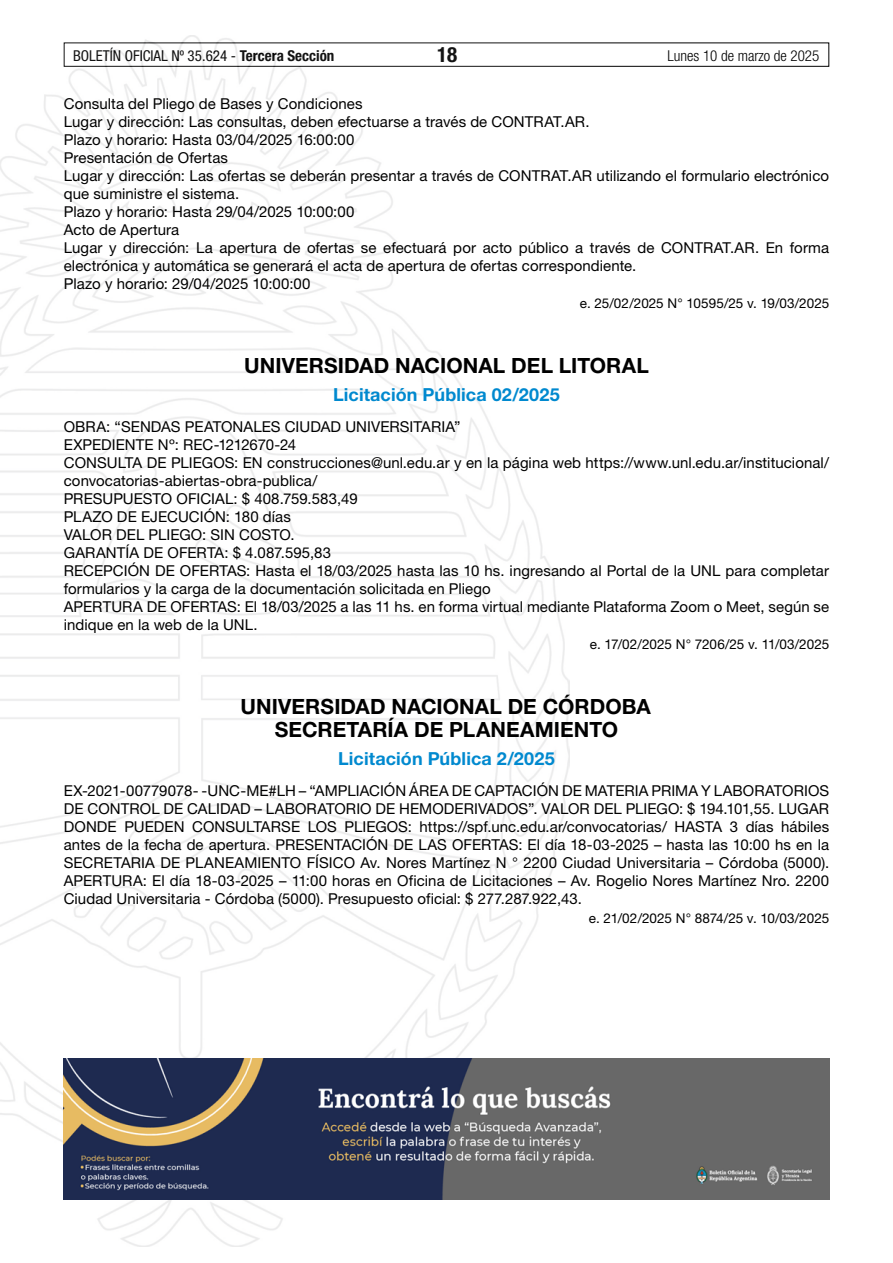
<style>
.page{position:relative;width:893px;height:1263px;background:#fff}
.page>*{position:absolute;margin:0;border:0;box-sizing:border-box;transform-origin:0 0}
.t1{font:700 21px/22.5px "Helvetica Neue LT Std";letter-spacing:.005em;color:#000}
.t2{font:700 condensed 21px "Helvetica Neue LT Std";color:#000}
.t3{font:700 18px "Helvetica Neue LT Std";letter-spacing:.005em;color:#0089cf}
.t4{font:15px/18px "Helvetica Neue LT Std";letter-spacing:.005em;color:#000}
.t5{font:condensed 15px "Helvetica Neue LT Std";color:#000}
.t6{font:300 condensed 15px "Helvetica Neue LT Std";color:#000}
.t7{font:13.5px "Helvetica Neue LT Std";letter-spacing:-.005em;color:#000}
.s1{font-weight:700}
.s2{color:#fff}
</style>
<div class="page">
<div style="left:64px;top:43px;width:765px;height:24px;border:1px solid #000"></div>
<img style="left:0;top:35px;width:569px;height:1211px">
<img style="left:64px;top:1059px;width:765px;height:140px">
<p class="t5" style="left:73px;top:47px;width:263px">BOLETÍN OFICIAL Nº 35.624 - <span class="s1">Tercera Sección</span></p>
<h1 class="t2" style="left:437px;top:42px;width:22px">18</h1>
<p class="t6" style="left:667px;top:47px;width:153px">Lunes 10 de marzo de 2025</p>
<p class="t4" style="left:64px;top:94px;width:767px">Consulta del Pliego de Bases y Condiciones<br>Lugar y dirección: Las consultas, deben efectuarse a través de CONTRAT.AR.<br>Plazo y horario: Hasta 03/04/2025 16:00:00<br>Presentación de Ofertas<br>Lugar y dirección: Las ofertas se deberán presentar a través de CONTRAT.AR utilizando el formulario electrónico que suministre el sistema.<br>Plazo y horario: Hasta 29/04/2025 10:00:00<br>Acto de Apertura<br>Lugar y dirección: La apertura de ofertas se efectuará por acto público a través de CONTRAT.AR. En forma electrónica y automática se generará el acta de apertura de ofertas correspondiente.<br>Plazo y horario: 29/04/2025 10:00:00</p>
<p class="t7" style="left:580px;top:295px;width:251px">e. 25/02/2025 N° 10595/25 v. 19/03/2025</p>
<h1 class="t1" style="left:244px;top:354px;width:406px">UNIVERSIDAD NACIONAL DEL LITORAL</h1>
<p class="t3" style="left:333px;top:383px;width:228px">Licitación Pública 02/2025</p>
<p class="t4" style="left:64px;top:417px;width:767px">OBRA: “SENDAS PEATONALES CIUDAD UNIVERSITARIA”<br>EXPEDIENTE Nº: REC-1212670-24<br>CONSULTA DE PLIEGOS: EN construcciones@unl.edu.ar y en la página web https://www.unl.edu.ar/institucional/ convocatorias-abiertas-obra-publica/<br>PRESUPUESTO OFICIAL: $ 408.759.583,49<br>PLAZO DE EJECUCIÓN: 180 días<br>VALOR DEL PLIEGO: SIN COSTO.<br>GARANTÍA DE OFERTA: $ 4.087.595,83<br>RECEPCIÓN DE OFERTAS: Hasta el 18/03/2025 hasta las 10 hs. ingresando al Portal de la UNL para completar formularios y la carga de la documentación solicitada en Pliego<br>APERTURA DE OFERTAS: El 18/03/2025 a las 11 hs. en forma virtual mediante Plataforma Zoom o Meet, según se indique en la web de la UNL.</p>
<p class="t7" style="left:590px;top:636px;width:241px">e. 17/02/2025 N° 7206/25 v. 11/03/2025</p>
<h1 class="t1" style="left:275px;top:695px;width:392px;text-indent:-34px">UNIVERSIDAD NACIONAL DE CÓRDOBA <span class="s2">-<br></span>SECRETARÍA DE PLANEAMIENTO</h1>
<p class="t3" style="left:338px;top:747px;width:218px">Licitación Pública 2/2025</p>
<p class="t4" style="left:64px;top:781px;width:767px;text-align:justify">EX-2021-00779078- -UNC-ME#LH – “AMPLIACIÓN ÁREA DE CAPTACIÓN DE MATERIA PRIMA Y LABORATORIOS DE CONTROL DE CALIDAD – LABORATORIO DE HEMODERIVADOS”. VALOR DEL PLIEGO: $ 194.101,55. LUGAR DONDE PUEDEN CONSULTARSE LOS PLIEGOS: https://spf.unc.edu.ar/convocatorias/ HASTA 3 días hábiles antes de la fecha de apertura. PRESENTACIÓN DE LAS OFERTAS: El día 18-03-2025 – hasta las 10:00 hs en la SECRETARIA DE PLANEAMIENTO FÍSICO Av. Nores Martínez N ° 2200 Ciudad Universitaria – Córdoba (5000).<br>APERTURA: El día 18-03-2025 – 11:00 horas en Oficina de Licitaciones – Av. Rogelio Nores Martínez Nro. 2200<br>Ciudad Universitaria - Córdoba (5000). Presupuesto oficial: $ 277.287.922,43.</p>
<p class="t7" style="left:589px;top:910px;width:242px">e. 21/02/2025 N° 8874/25 v. 10/03/2025</p>
</div>
